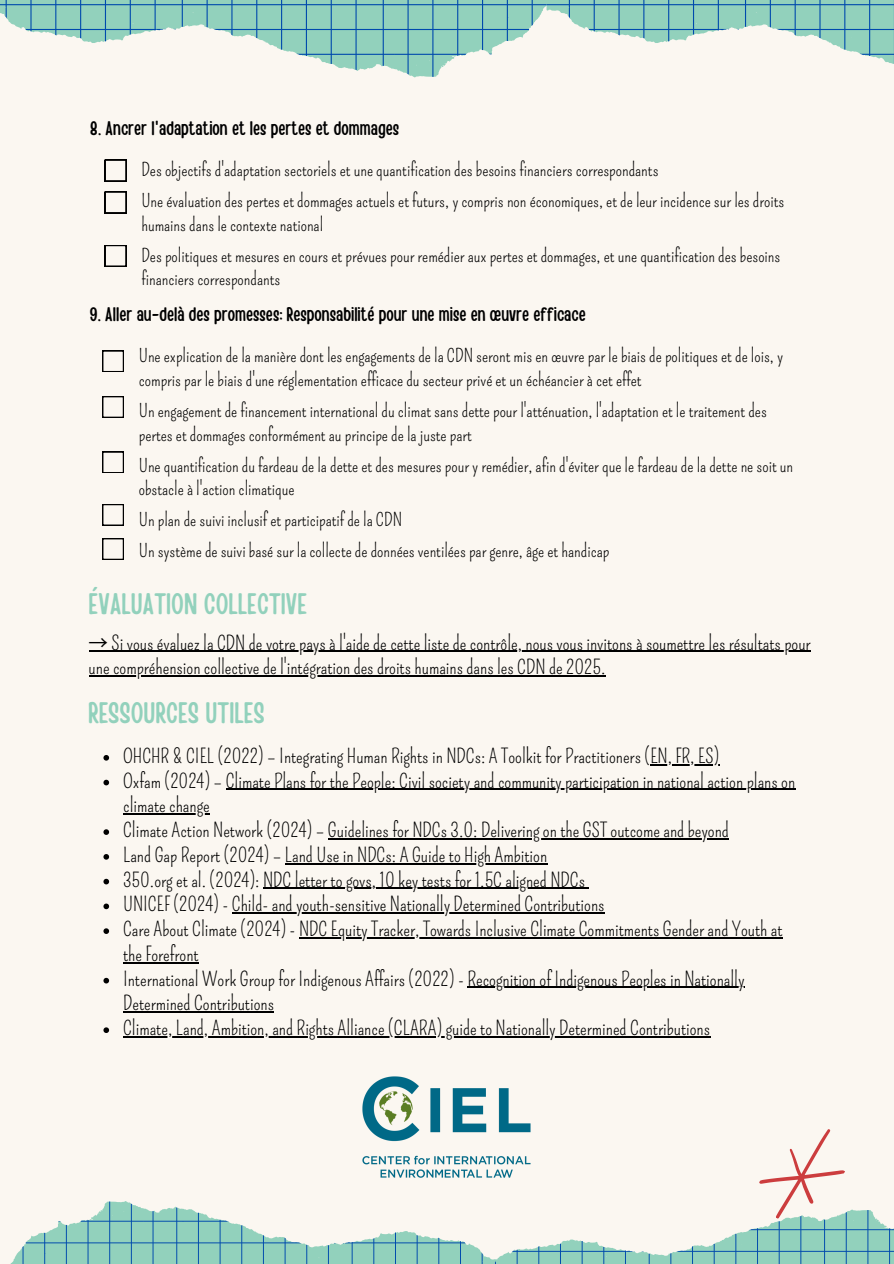
<style>
.page{position:relative;width:894px;height:1264px;background:#fff}
.page>*{position:absolute;margin:0;border:0;box-sizing:border-box;transform-origin:0 0}
.t1{font:29.55px "Handy Casual Condensed";color:#92d1bc}
.t2{font:19.5px/24.8px "Pompiere";color:#000}
.t3{font:19.5px "Handy Casual Condensed";color:#000}
.t4{font:18px/23.5px "Pompiere";color:#000}
.s1{font-family:"Noto Sans CJ Ksc"}
</style>
<div class="page">
<div style="left:0;top:0;width:893px;height:1263px;background:#fbf7f1"></div>
<svg style="left:103px;top:755px;width:6px;height:5px"></svg>
<svg style="left:650px;top:764px;width:69px;height:1px"></svg>
<svg style="left:103px;top:779px;width:6px;height:6px"></svg>
<hr style="left:226px;top:788px;width:569px;height:1px;background:#000">
<hr style="left:123px;top:813px;width:87px;height:1px;background:#000">
<svg style="left:103px;top:829px;width:6px;height:5px"></svg>
<hr style="left:328px;top:838px;width:400px;height:1px;background:#000">
<svg style="left:103px;top:854px;width:6px;height:5px"></svg>
<hr style="left:285px;top:863px;width:262px;height:1px;background:#000">
<svg style="left:103px;top:878px;width:6px;height:6px"></svg>
<hr style="left:263px;top:887px;width:322px;height:1px;background:#000">
<svg style="left:103px;top:903px;width:6px;height:6px"></svg>
<hr style="left:232px;top:912px;width:372px;height:1px;background:#000">
<svg style="left:103px;top:928px;width:6px;height:5px"></svg>
<hr style="left:299px;top:937px;width:483px;height:1px;background:#000">
<hr style="left:123px;top:962px;width:76px;height:1px;background:#000">
<svg style="left:103px;top:977px;width:6px;height:6px"></svg>
<hr style="left:467px;top:986px;width:277px;height:1px;background:#000">
<hr style="left:123px;top:1011px;width:151px;height:1px;background:#000">
<svg style="left:103px;top:1027px;width:6px;height:5px"></svg>
<hr style="left:123px;top:1036px;width:587px;height:1px;background:#000">
<img style="left:362px;top:1076px;width:147px;height:35px">
<svg style="left:102px;top:350px;width:22px;height:22px"></svg>
<svg style="left:102px;top:396px;width:22px;height:21px"></svg>
<svg style="left:102px;top:451px;width:22px;height:22px"></svg>
<svg style="left:102px;top:504px;width:22px;height:21px"></svg>
<svg style="left:102px;top:538px;width:22px;height:21px"></svg>
<svg style="left:0;top:0;width:893px;height:77px"></svg>
<svg style="left:11px;top:1111px;width:882px;height:152px"></svg>
<svg style="left:105px;top:160px;width:21px;height:21px"></svg>
<svg style="left:105px;top:192px;width:21px;height:21px"></svg>
<svg style="left:105px;top:245px;width:21px;height:21px"></svg>
<hr style="left:89px;top:650px;width:721px;height:1px;background:#000">
<hr style="left:89px;top:675px;width:516px;height:1px;background:#000">
<h1 class="t3" style="left:90px;top:116px;width:310px">8. Ancrer l'adaptation et les pertes et dommages</h1>
<p class="t4" style="left:141px;top:158px;width:518px">Des objectifs d'adaptation sectoriels et une quantification des besoins financiers correspondants</p>
<h1 class="t4" style="left:141px;top:189px;width:644px">Une évaluation des pertes et dommages actuels et futurs, y compris non économiques, et de leur incidence sur les droits humains dans le contexte national</h1>
<p class="t4" style="left:141px;top:244px;width:640px">Des politiques et mesures en cours et prévues pour remédier aux pertes et dommages, et une quantification des besoins financiers correspondants</p>
<p class="t3" style="left:89px;top:302px;width:498px">9. Aller au-delà des promesses: Responsabilité pour une mise en œuvre efficace</p>
<p class="t4" style="left:139px;top:344px;width:645px">Une explication de la manière dont les engagements de la CDN seront mis en œuvre par le biais de politiques et de lois, y compris par le biais d'une réglementation efficace du secteur privé et un échéancier à cet effet</p>
<p class="t4" style="left:139px;top:399px;width:629px">Un engagement de financement international du climat sans dette pour l'atténuation, l'adaptation et le traitement des pertes et dommages conformément au principe de la juste part</p>
<p class="t4" style="left:139px;top:453px;width:655px">Une quantification du fardeau de la dette et des mesures pour y remédier, afin d'éviter que le fardeau de la dette ne soit un obstacle à l'action climatique</p>
<p class="t4" style="left:139px;top:508px;width:265px">Un plan de suivi inclusif et participatif de la CDN</p>
<p class="t4" style="left:139px;top:539px;width:472px">Un système de suivi basé sur la collecte de données ventilées par genre, âge et handicap</p>
<p class="t1" style="left:89px;top:584px;width:220px">ÉVALUATION COLLECTIVE</p>
<p class="t2" style="left:89px;top:630px;width:723px"><span class="s1">→</span> Si vous évaluez la CDN de votre pays à l'aide de cette liste de contrôle, nous vous invitons à soumettre les résultats pour</p>
<p class="t2" style="left:89px;top:655px;width:518px">une compréhension collective de l'intégration des droits humains dans les CDN de 2025.</p>
<p class="t1" style="left:88px;top:693px;width:178px">RESSOURCES UTILES</p>
<p class="t2" style="left:123px;top:744px;width:597px">OHCHR &amp; CIEL (2022) – Integrating Human Rights in NDCs: A Toolkit for Practitioners (EN, FR, ES)</p>
<p class="t2" style="left:123px;top:768px;width:673px">Oxfam (2024) – Climate Plans for the People: Civil society and community participation in national action plans on</p>
<p class="t2" style="left:123px;top:793px;width:607px">climate change<br>Climate Action Network (2024) – Guidelines for NDCs 3.0: Delivering on the GST outcome and beyond</p>
<p class="t2" style="left:123px;top:843px;width:425px">Land Gap Report (2024) – Land Use in NDCs: A Guide to High Ambition</p>
<p class="t2" style="left:123px;top:867px;width:463px">350.org et al. (2024): NDC letter to govs, 10 key tests for 1.5C aligned NDCs</p>
<p class="t2" style="left:123px;top:892px;width:482px">UNICEF (2024) - Child- and youth-sensitive Nationally Determined Contributions</p>
<p class="t2" style="left:123px;top:917px;width:661px">Care About Climate (2024) - NDC Equity Tracker, Towards Inclusive Climate Commitments Gender and Youth at</p>
<p class="t2" style="left:123px;top:942px;width:622px">the Forefront<br>International Work Group for Indigenous Affairs (2022) - Recognition of Indigenous Peoples in Nationally</p>
<p class="t2" style="left:123px;top:991px;width:588px">Determined Contributions<br>Climate, Land, Ambition, and Rights Alliance (CLARA) guide to Nationally Determined Contributions</p>
</div>
